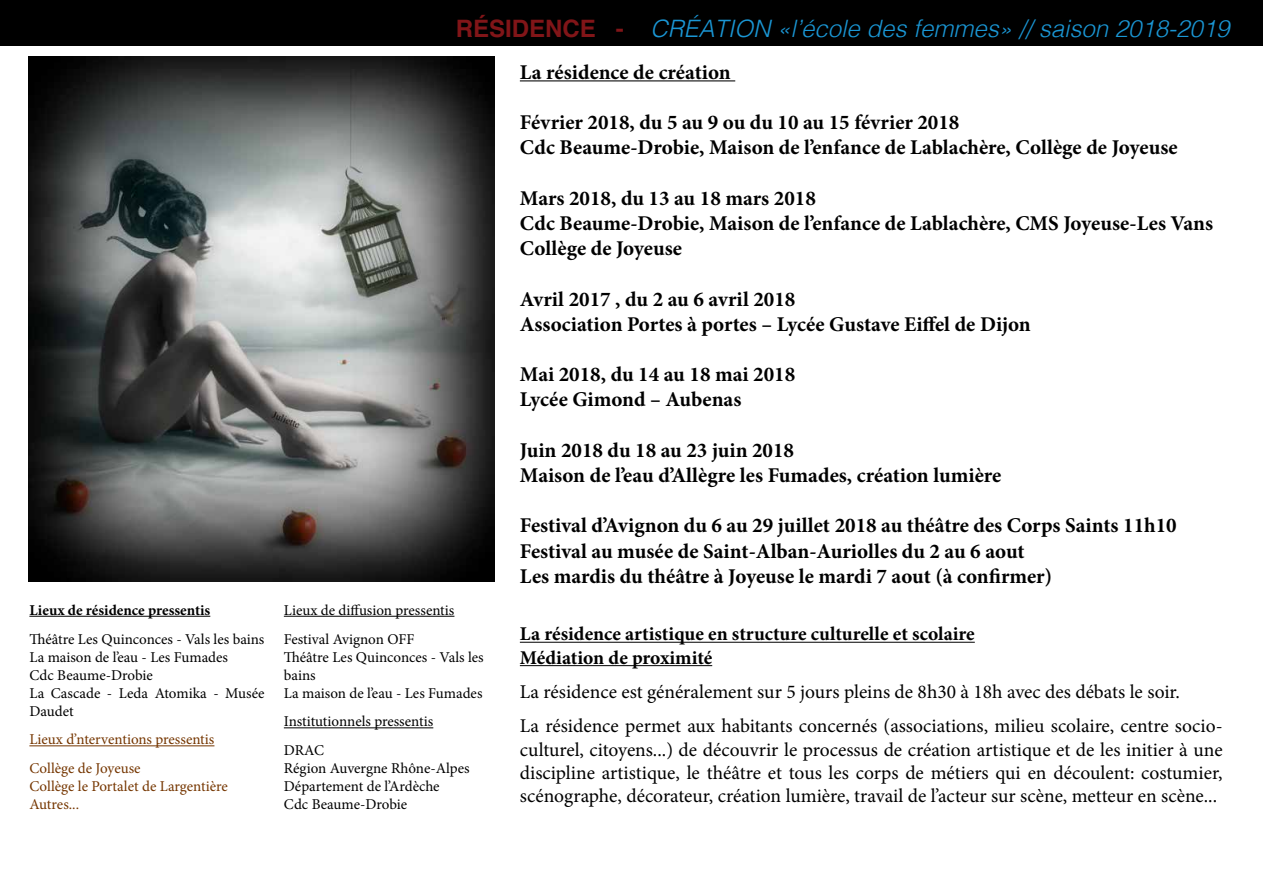
<style>
.page{position:relative;width:1263px;height:893px;background:#fff}
.page>*{position:absolute;margin:0;border:0;box-sizing:border-box;transform-origin:0 0}
.t1{font:italic 300 24px "Helvetica";color:#1a96d4}
.t2{font:700 21px/25.2px "Minion Pro";color:#000}
.t3{font:19.5px/23.4px "Minion Pro";color:#000}
.t4{font:700 19.5px/23.4px "Minion Pro";color:#000}
.t5{font:15px/18px "Minion Pro";color:#000}
.t6{font:15px/28.8px "Minion Pro";color:#753600}
.t7{font:700 15px "Minion Pro";color:#000}
.s1{font-weight:700;font-style:normal;color:#811518}
</style>
<div class="page">
<div style="left:0;top:0;width:1263px;height:45px;background:#000"></div>
<hr style="left:520px;top:80px;width:215px;height:1px;background:#000">
<img style="left:28px;top:56px;width:466px;height:525px">
<hr style="left:520px;top:642px;width:455px;height:1px;background:#000">
<hr style="left:520px;top:665px;width:192px;height:1px;background:#000">
<hr style="left:29px;top:616px;width:181px;height:1px;background:#000">
<hr style="left:29px;top:745px;width:185px;height:1px;background:#753600">
<hr style="left:284px;top:616px;width:170px;height:1px;background:#000">
<hr style="left:284px;top:727px;width:149px;height:1px;background:#000">
<p class="t7" style="left:29px;top:599px;width:182px">Lieux de résidence pressentis</p>
<p class="t5" style="left:29px;top:630px;width:237px">Théâtre Les Quinconces - Vals les bains<br>La maison de l’eau - Les Fumades<br>Cdc Beaume-Drobie<br>La Cascade - Leda Atomika - Musée<br>Daudet</p>
<p class="t6" style="left:29px;top:725px;width:187px">Lieux d’nterventions pressentis<br>Collège de Joyeuse</p>
<p class="t6" style="left:29px;top:777px;width:200px;line-height:18px">Collège le Portalet de Largentière<br>Autres...</p>
<p class="t1" style="left:456px;top:8px;width:775px"><span class="s1">RÉSIDENCE -</span> CRÉATION «l’école des femmes» // saison 2018-2019</p>
<p class="t2" style="left:520px;top:59px;width:212px">La résidence de création</p>
<p class="t2" style="left:520px;top:110px;width:659px">Février 2018, du 5 au 9 ou du 10 au 15 février 2018<br>Cdc Beaume-Drobie, Maison de l’enfance de Lablachère, Collège de Joyeuse</p>
<p class="t2" style="left:520px;top:185px;width:695px">Mars 2018, du 13 au 18 mars 2018<br>Cdc Beaume-Drobie, Maison de l’enfance de Lablachère, CMS Joyeuse-Les Vans<br>Collège de Joyeuse</p>
<p class="t2" style="left:520px;top:286px;width:512px">Avril 2017 , du 2 au 6 avril 2018<br>Association Portes à portes – Lycée Gustave Eiffel de Dijon</p>
<p class="t2" style="left:520px;top:362px;width:277px">Mai 2018, du 14 au 18 mai 2018<br>Lycée Gimond – Aubenas</p>
<p class="t2" style="left:520px;top:437px;width:483px">Juin 2018 du 18 au 23 juin 2018<br>Maison de l’eau d’Allègre les Fumades, création lumière</p>
<p class="t2" style="left:520px;top:513px;width:658px">Festival d’Avignon du 6 au 29 juillet 2018 au théâtre des Corps Saints 11h10<br>Festival au musée de Saint-Alban-Auriolles du 2 au 6 aout<br>Les mardis du théâtre à Joyeuse le mardi 7 aout (à confirmer)</p>
<p class="t4" style="left:520px;top:622px;width:456px">La résidence artistique en structure culturelle et scolaire<br>Médiation de proximité</p>
<p class="t3" style="left:520px;top:675px;width:704px;line-height:34.2px">La résidence est généralement sur 5 jours pleins de 8h30 à 18h avec des débats le soir.<br>La résidence permet aux habitants concernés (associations, milieu scolaire, centre socio-</p>
<p class="t3" style="left:520px;top:738px;width:704px;text-align:justify">culturel, citoyens...) de découvrir le processus de création artistique et de les initier à une discipline artistique, le théâtre et tous les corps de métiers qui en découlent: costumier, scénographe, décorateur, création lumière, travail de l’acteur sur scène, metteur en scène...</p>
<p class="t5" style="left:284px;top:596px;width:172px;line-height:28.8px">Lieux de diffusion pressentis<br>Festival Avignon OFF</p>
<p class="t5" style="left:284px;top:648px;width:201px">Théâtre Les Quinconces - Vals les bains<br>La maison de l’eau - Les Fumades</p>
<p class="t5" style="left:284px;top:707px;width:151px;line-height:28.8px">Institutionnels pressentis<br>DRAC</p>
<p class="t5" style="left:284px;top:759px;width:187px">Région Auvergne Rhône-Alpes<br>Département de l’Ardèche<br>Cdc Beaume-Drobie</p>
</div>
